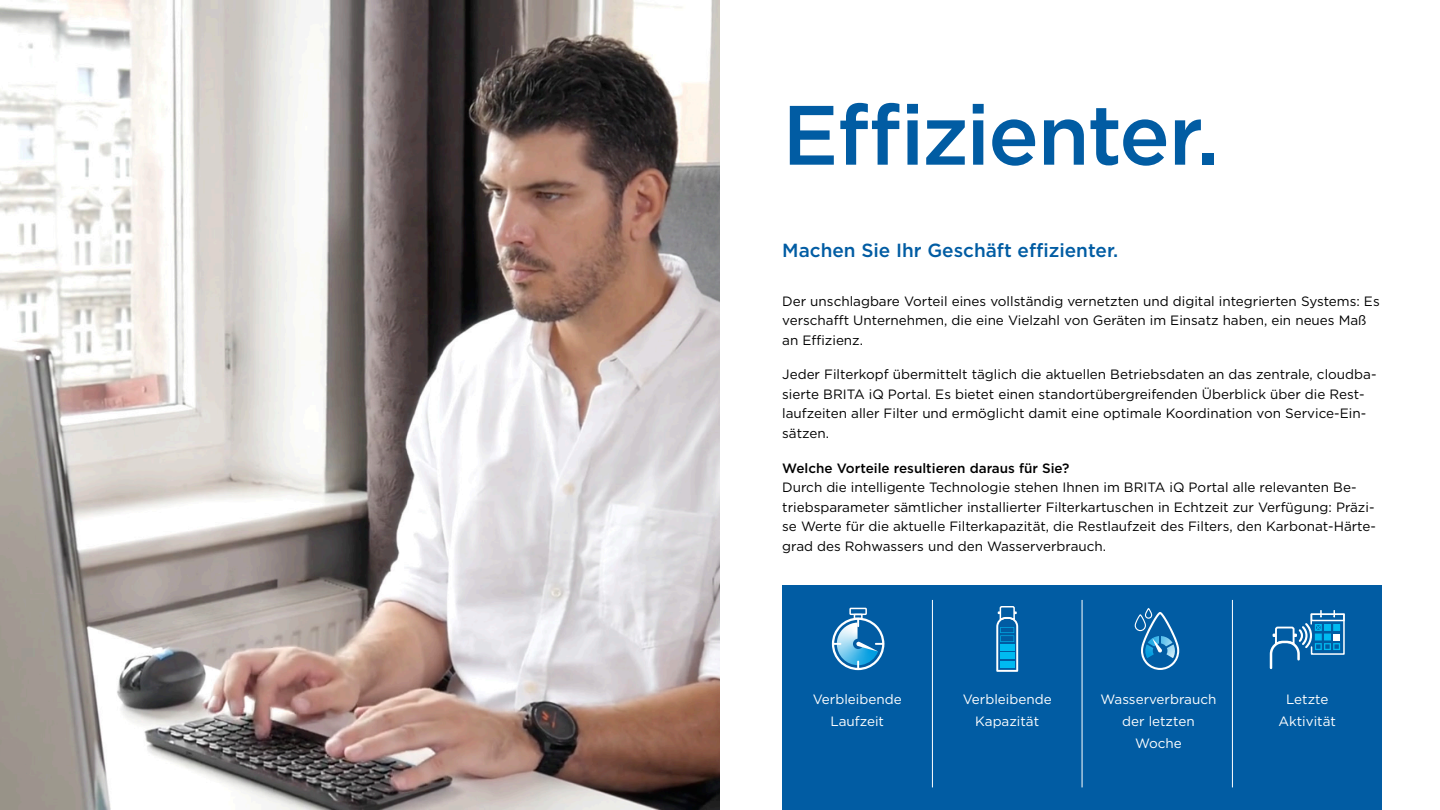
<style>
.page{position:relative;width:1440px;height:810px;background:#fff}
.page>*{position:absolute;margin:0;border:0;box-sizing:border-box;transform-origin:0 0}
.t1{font:500 84px "Gotham";letter-spacing:-.025em;color:#015ca3}
.t2{font:500 18.98px "Gotham";color:#015ca3}
.t3{font:13.5px/19.5px "Gotham";color:#000}
.t4{font:13.5px/21.7px "Gotham";color:#fff;text-align:center}
.t5{font:500 13.5px "Gotham";color:#000}
</style>
<div class="page">
<div style="left:782px;top:585px;width:600px;height:225px;background:#015ca3"></div>
<hr style="left:932px;top:600px;width:1px;height:187px;background:#fff">
<hr style="left:1232px;top:600px;width:1px;height:187px;background:#fff">
<hr style="left:1082px;top:600px;width:1px;height:187px;background:#fff">
<div style="left:854px;top:614px;width:9px;height:5px;border:2px solid #fff"></div>
<div style="left:849px;top:608px;width:18px;height:7px;border:2px solid #fff"></div>
<svg style="left:832px;top:618px;width:52px;height:52px"></svg>
<svg style="left:996px;top:606px;width:22px;height:66px"></svg>
<svg style="left:1134px;top:608px;width:45px;height:62px"></svg>
<svg style="left:1269px;top:611px;width:76px;height:59px"></svg>
<img style="left:0;top:0;width:720px;height:810px">
<h1 class="t1" style="left:782px;top:80px;width:438px">Effizienter.</h1>
<h2 class="t2" style="left:782px;top:237px;width:338px">Machen Sie Ihr Geschäft effizienter.</h2>
<p class="t3" style="left:782px;top:291px;width:599px">Der unschlagbare Vorteil eines vollständig vernetzten und digital integrierten Systems: Es verschafft Unternehmen, die eine Vielzahl von Geräten im Einsatz haben, ein neues Maß an Effizienz.</p>
<p class="t3" style="left:782px;top:365px;width:596px">Jeder Filterkopf übermittelt täglich die aktuellen Betriebsdaten an das zentrale, cloudba&shy;sierte BRITA iQ Portal. Es bietet einen standortübergreifenden Überblick über die Rest&shy;laufzeiten aller Filter und ermöglicht damit eine optimale Koordination von Service-Ein&shy;sätzen.</p>
<p class="t5" style="left:782px;top:459px;width:289px">Welche Vorteile resultieren daraus für Sie?</p>
<p class="t3" style="left:782px;top:477px;width:595px">Durch die intelligente Technologie stehen Ihnen im BRITA iQ Portal alle relevanten Be&shy;triebsparameter sämtlicher installierter Filterkartuschen in Echtzeit zur Verfügung: Präzi&shy;se Werte für die aktuelle Filterkapazität, die Restlaufzeit des Filters, den Karbonat-Härte&shy;grad des Rohwassers und den Wasserverbrauch.</p>
<p class="t4" style="left:813px;top:688px;width:90px">Verbleibende<br>Laufzeit</p>
<p class="t4" style="left:1101px;top:688px;width:117px">Wasserverbrauch der letzten<br>Woche</p>
<p class="t4" style="left:963px;top:688px;width:90px">Verbleibende<br>Kapazität</p>
<p class="t4" style="left:1279px;top:688px;width:59px">Letzte<br>Aktivität</p>
</div>
